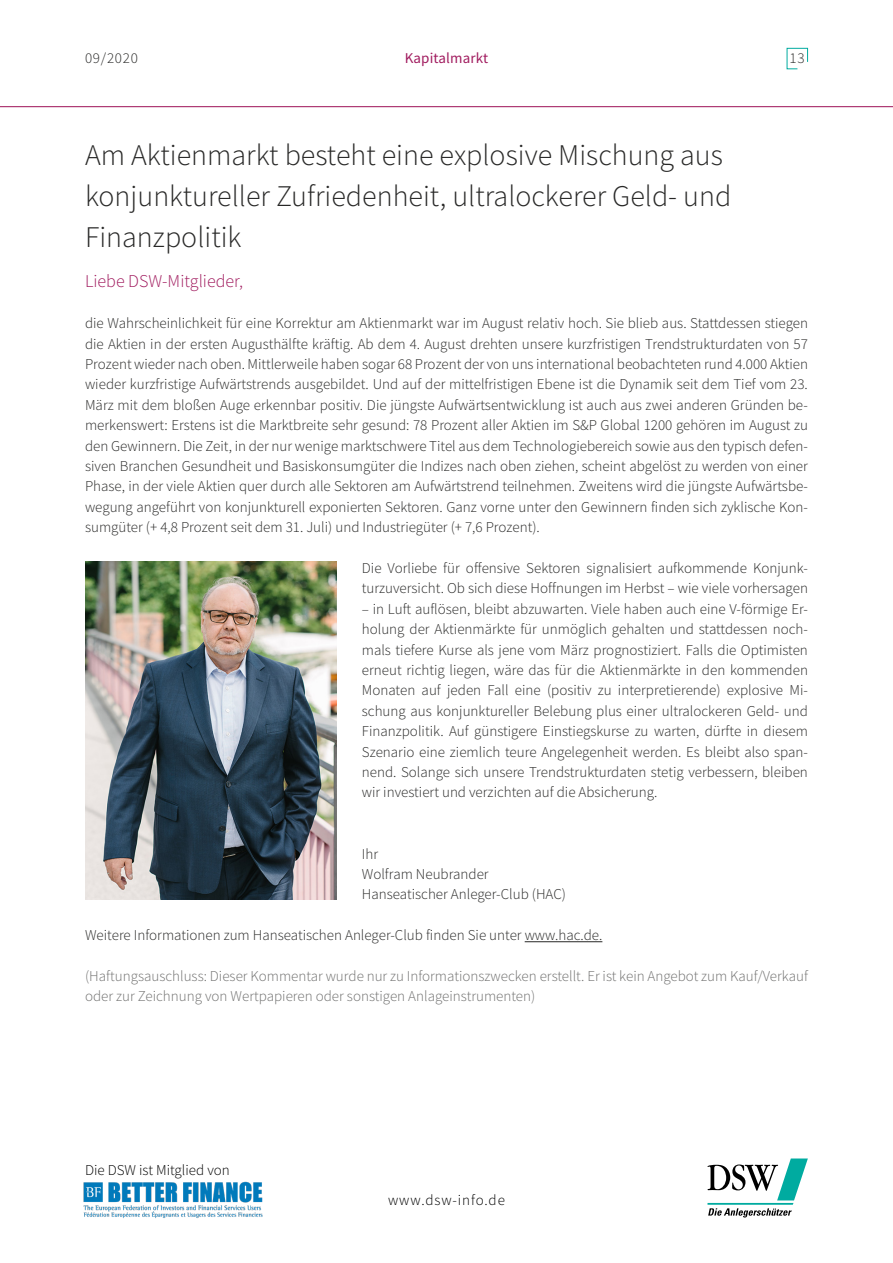
<style>
.page{position:relative;width:893px;height:1263px;background:#fff}
.page>*{position:absolute;margin:0;border:0;box-sizing:border-box;transform-origin:0 0}
.HAUPT{font:300 30px/40.8px "Source Sans Pro";color:#282827}
.Fließtext_DSW_Newsle{font:300 18px "Source Sans Pro";color:#a11c5f}
.Fließtext_DSW_Newsle-2{font:300 15px/20.4px "Source Sans Pro";color:#282827;text-align:justify}
.Fließtext_DSW_Newsle-3{font:300 15px/20.4px "Source Sans Pro";color:#6f6f6e}
.t1{font:300 15px "Source Sans Pro";color:#000}
.t2{font:300 15px "Source Sans Pro";letter-spacing:.06em;color:#000}
.t3{font:15px "Source Sans Pro";letter-spacing:.01em;color:#a11c5f}
</style>
<div class="page">
<svg style="left:786px;top:48px;width:22px;height:22px"></svg>
<hr style="left:0;top:106px;width:893px;height:1px;background:#9d1057">
<svg style="left:707px;top:1158px;width:101px;height:59px"></svg>
<img style="left:83px;top:1182px;width:180px;height:36px">
<hr style="left:525px;top:941px;width:77px;height:1px;background:#282827">
<img style="left:85px;top:561px;width:252px;height:338px">
<p class="Fließtext_DSW_Newsle-2" style="left:85px;top:48px;width:54px">09/2020</p>
<p class="t3" style="left:405px;top:48px;width:85px">Kapitalmarkt</p>
<p class="Fließtext_DSW_Newsle-2" style="left:790px;top:48px;width:17px">13</p>
<p class="HAUPT" style="left:85px;top:135px;width:648px">Am Aktienmarkt besteht eine explosive Mischung aus konjunktureller Zufriedenheit, ultralockerer Geld- und<br>Finanzpolitik</p>
<p class="Fließtext_DSW_Newsle" style="left:85px;top:270px;width:160px">Liebe DSW-Mitglieder,</p>
<p class="Fließtext_DSW_Newsle-2" style="left:85px;top:313px;width:724px">die Wahrscheinlichkeit für eine Korrektur am Aktienmarkt war im August relativ hoch. Sie blieb aus. Stattdessen stiegen die Aktien in der ersten Augusthälfte kräftig. Ab dem 4. August drehten unsere kurzfristigen Trendstrukturdaten von 57<br>Prozent wieder nach oben. Mittlerweile haben sogar 68 Prozent der von uns international beobachteten rund 4.000 Aktien wieder kurzfristige Aufwärtstrends ausgebildet. Und auf der mittelfristigen Ebene ist die Dynamik seit dem Tief vom 23.<br>März mit dem bloßen Auge erkennbar positiv. Die jüngste Aufwärtsentwicklung ist auch aus zwei anderen Gründen be&shy;merkenswert: Erstens ist die Marktbreite sehr gesund: 78 Prozent aller Aktien im S&amp;P Global 1200 gehören im August zu den Gewinnern. Die Zeit, in der nur wenige marktschwere Titel aus dem Technologiebereich sowie aus den typisch defen&shy;siven Branchen Gesundheit und Basiskonsumgüter die Indizes nach oben ziehen, scheint abgelöst zu werden von einer Phase, in der viele Aktien quer durch alle Sektoren am Aufwärtstrend teilnehmen. Zweitens wird die jüngste Aufwärtsbe&shy;wegung angeführt von konjunkturell exponierten Sektoren. Ganz vorne unter den Gewinnern finden sich zyklische Kon&shy;sumgüter (+ 4,8 Prozent seit dem 31. Juli) und Industriegüter (+ 7,6 Prozent).</p>
<p class="Fließtext_DSW_Newsle-2" style="left:362px;top:558px;width:448px">Die Vorliebe für offensive Sektoren signalisiert aufkommende Konjunk&shy;turzuversicht. Ob sich diese Hoffnungen im Herbst – wie viele vorhersagen</p>
<p class="Fließtext_DSW_Newsle-2" style="left:362px;top:599px;width:448px">– in Luft auflösen, bleibt abzuwarten. Viele haben auch eine V-förmige Er&shy;holung der Aktienmärkte für unmöglich gehalten und stattdessen noch&shy;mals tiefere Kurse als jene vom März prognostiziert. Falls die Optimisten erneut richtig liegen, wäre das für die Aktienmärkte in den kommenden Monaten auf jeden Fall eine (positiv zu interpretierende) explosive Mi&shy;schung aus konjunktureller Belebung plus einer ultralockeren Geld- und Finanzpolitik. Auf günstigere Einstiegskurse zu warten, dürfte in diesem Szenario eine ziemlich teure Angelegenheit werden. Es bleibt also span&shy;nend. Solange sich unsere Trendstrukturdaten stetig verbessern, bleiben wir investiert und verzichten auf die Absicherung.</p>
<p class="Fließtext_DSW_Newsle-2" style="left:362px;top:843px;width:18px">Ihr</p>
<p class="Fließtext_DSW_Newsle-2" style="left:362px;top:864px;width:128px">Wolfram Neubrander</p>
<p class="Fließtext_DSW_Newsle-2" style="left:362px;top:884px;width:206px">Hanseatischer Anleger-Club (HAC)</p>
<p class="Fließtext_DSW_Newsle-2" style="left:85px;top:925px;width:519px">Weitere Informationen zum Hanseatischen Anleger-Club finden Sie unter www.hac.de.</p>
<p class="Fließtext_DSW_Newsle-3" style="left:85px;top:966px;width:724px">(Haftungsauschluss: Dieser Kommentar wurde nur zu Informationszwecken erstellt. Er ist kein Angebot zum Kauf/Verkauf oder zur Zeichnung von Wertpapieren oder sonstigen Anlageinstrumenten)</p>
<p class="t1" style="left:85px;top:1161px;width:146px">Die DSW ist Mitglied von</p>
<p class="t2" style="left:388px;top:1191px;width:118px">www.dsw-info.de</p>
</div>
